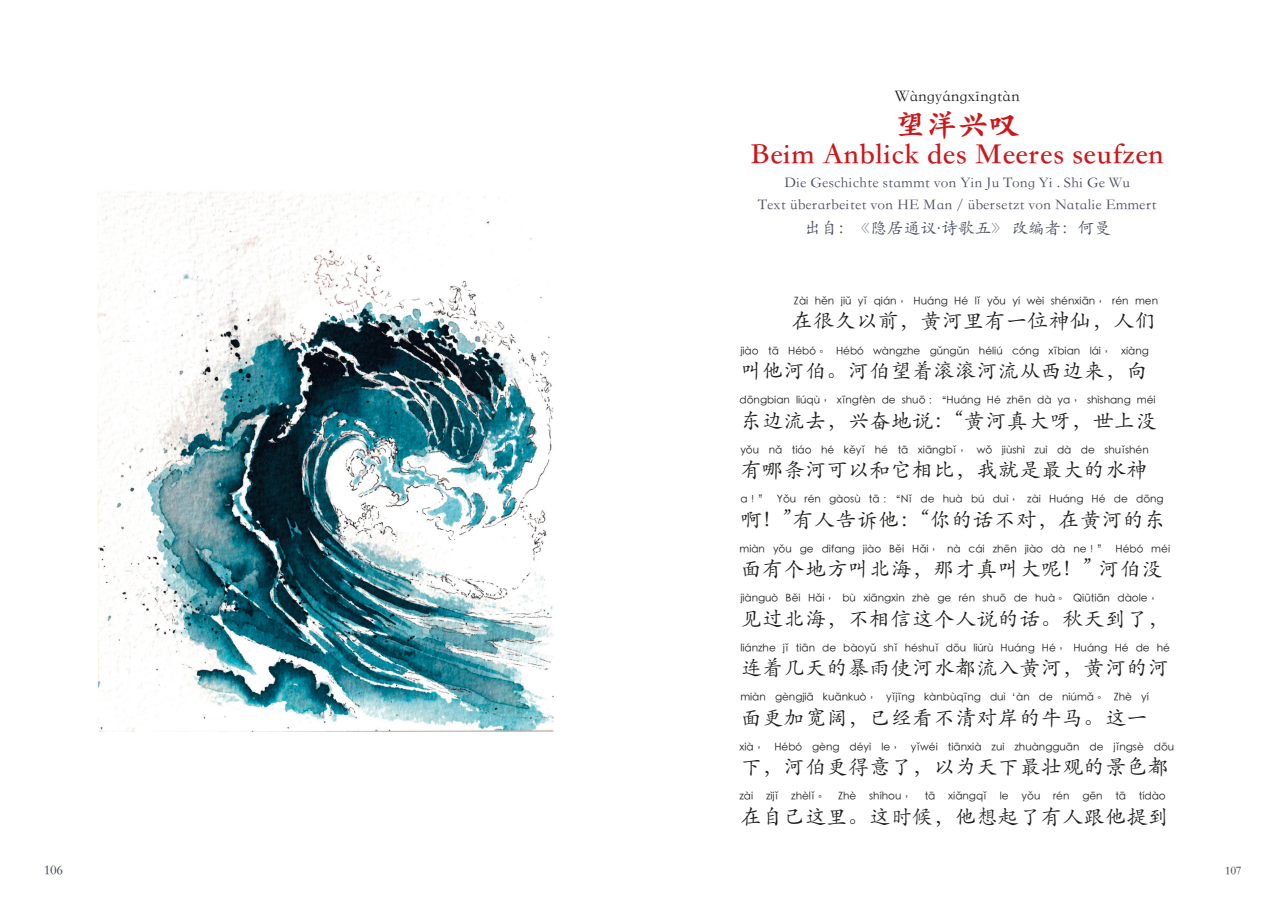
<style>
.page{position:relative;width:1285px;height:919px;background:#fff}
.page>*{position:absolute;margin:0;border:0;box-sizing:border-box;transform-origin:0 0}
.t1{font:700 30px "ST Kaiti SC";color:#cd171a}
.t2{font:900 30px "ST Kaiti SC";color:#cd171a}
.t3{font:21px "ST Kaiti SC";letter-spacing:.02em;color:#1d1d1b}
.t4{font:16.5px "ST Kaiti SC";color:#494d60}
.t5{font:16.5px "ST Kaiti SC";color:#1d1d1b}
.t6{font:15px/22.5px "ST Kaiti SC";color:#494d60;text-align:center}
.t7{font:700 13.5px "ST Kaiti SC";color:#494d60}
.t8{font:700 12px "ST Kaiti SC";color:#494d60}
.t9{font:300 10.5px "ST Heiti TC";color:#1d1d1b}
</style>
<div class="page">
<img style="left:98px;top:191px;width:456px;height:540px">
<h3 class="t5" style="left:894px;top:85px;width:126px">Wàngyángxīngtàn</h3>
<h1 class="t2" style="left:895px;top:102px;width:125px">望洋兴叹</h1>
<h1 class="t1" style="left:750px;top:133px;width:414px">Beim Anblick des Meeres seufzen</h1>
<h3 class="t6" style="left:757px;top:171px;width:400px">Die Geschichte stammt von Yin Ju Tong Yi . Shi Ge Wu<br>Text überarbeitet von HE Man / übersetzt von Natalie Emmert</h3>
<h3 class="t4" style="left:804px;top:215px;width:307px">出自：《隐居通议·诗歌五》 改编者：何曼</h3>
<p class="t9" style="left:793px;top:296px;width:365px">Zài hěn jiǔ yǐ qián， Huáng Hé lǐ yǒu yí wèi shénxiān， rén men</p>
<p class="t9" style="left:740px;top:345px;width:410px">jiào tā Hébó。 Hébó wàngzhe gǔngǔn héliú cóng xībian lái， xiàng</p>
<p class="t9" style="left:739px;top:395px;width:417px">dōngbian liúqù， xīngfèn de shuō：“Huáng Hé zhēn dà ya， shìshang méi</p>
<p class="t9" style="left:740px;top:444px;width:410px">yǒu nǎ tiáo hé kěyǐ hé tā xiāngbǐ， wǒ jiùshì zuì dà de shuǐshén</p>
<p class="t9" style="left:740px;top:494px;width:425px">a！” Yǒu rén gàosù tā：“Nǐ de huà bú duì， zài Huáng Hé de dōng</p>
<p class="t9" style="left:739px;top:543px;width:432px">miàn yǒu ge dìfang jiào Běi Hǎi， nà cái zhēn jiào dà ne！” Hébó méi</p>
<p class="t9" style="left:740px;top:593px;width:419px">jiànguò Běi Hǎi， bù xiāngxìn zhè ge rén shuō de huà。 Qiūtiān dàole，</p>
<p class="t9" style="left:740px;top:642px;width:431px">liánzhe jǐ tiān de bàoyǔ shǐ héshuǐ dōu liúrù Huáng Hé， Huáng Hé de hé</p>
<p class="t9" style="left:740px;top:692px;width:410px">miàn gèngjiā kuānkuò， yǐjīng kànbùqīng duì‘àn de niúmǎ。 Zhè yí</p>
<p class="t9" style="left:739px;top:741px;width:436px">xià， Hébó gèng déyì le， yǐwéi tiānxià zuì zhuàngguān de jǐngsè dōu</p>
<p class="t9" style="left:739px;top:791px;width:428px">zài zìjǐ zhèlǐ。 Zhè shíhou， tā xiǎngqǐ le yǒu rén gēn tā tídào</p>
<h2 class="t3" style="left:791px;top:305px;width:365px">在很久以前，黄河里有一位神仙，人们</h2>
<h2 class="t3" style="left:740px;top:355px;width:408px">叫他河伯。河伯望着滚滚河流从西边来，向</h2>
<h2 class="t3" style="left:740px;top:404px;width:417px">东边流去，兴奋地说：“黄河真大呀，世上没</h2>
<h2 class="t3" style="left:740px;top:454px;width:408px">有哪条河可以和它相比，我就是最大的水神</h2>
<h2 class="t3" style="left:740px;top:503px;width:426px">啊！”有人告诉他：“你的话不对，在黄河的东</h2>
<h2 class="t3" style="left:740px;top:553px;width:423px">面有个地方叫北海，那才真叫大呢！” 河伯没</h2>
<h2 class="t3" style="left:740px;top:602px;width:429px">见过北海，不相信这个人说的话。秋天到了，</h2>
<h2 class="t3" style="left:740px;top:652px;width:429px">连着几天的暴雨使河水都流入黄河，黄河的河</h2>
<h2 class="t3" style="left:740px;top:701px;width:408px">面更加宽阔，已经看不清对岸的牛马。这一</h2>
<h2 class="t3" style="left:740px;top:751px;width:429px">下，河伯更得意了，以为天下最壮观的景色都</h2>
<h2 class="t3" style="left:740px;top:800px;width:429px">在自己这里。这时候，他想起了有人跟他提到</h2>
<p class="t7" style="left:44px;top:860px;width:20px">106</p>
<p class="t8" style="left:1224px;top:862px;width:18px">107</p>
</div>
